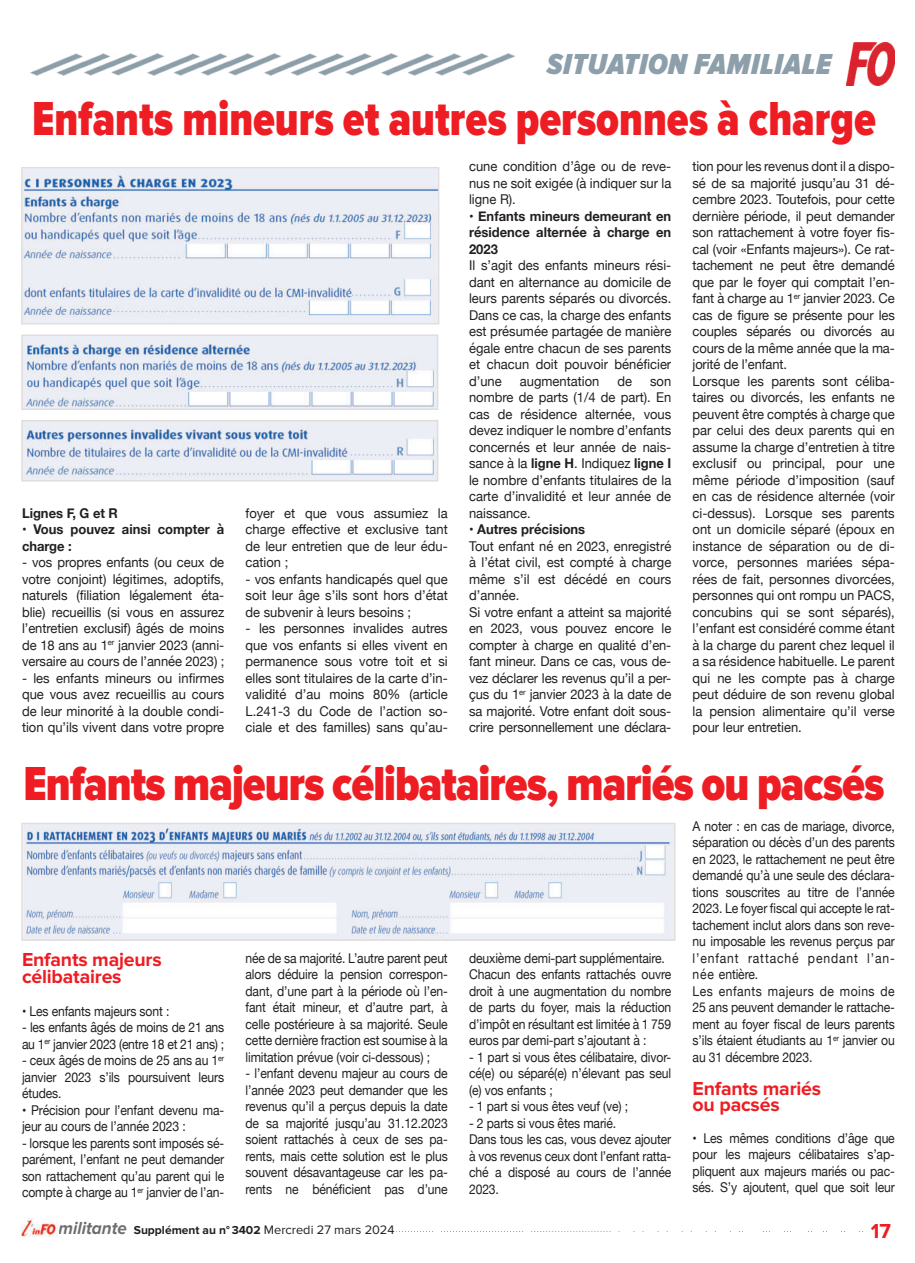
<style>
.page{position:relative;width:915px;height:1263px;background:#fff}
.page>*{position:absolute;margin:0;border:0;box-sizing:border-box;transform-origin:0 0}
.t1{font:900 49.5px "Proxima Nova Cond";letter-spacing:-.02em;color:#ee1d23;scale:.94 1}
.t2{font:900 49.5px "Proxima Nova Cond";color:#ee1d23;scale:.9 1}
.t3{font:italic 900 30px "Proxima Nova Cond";letter-spacing:.015em;color:#8c9faa}
.t4{font:700 21px "Proxima Nova";color:#ee1d23}
.t5{font:700 19.5px/16.5px "Proxima Nova";letter-spacing:-.01em;color:#ee1d23}
.t6{font:13.5px/16.5px "Helvetica Neue";letter-spacing:-.01em;color:#231f20;text-align:justify;scale:.96 1}
.t7{font:13.5px/16.5px "Helvetica Neue";letter-spacing:-.01em;color:#231f20;text-align:justify;scale:.9 1}
.t8{font:700 13.5px/16.5px "Helvetica Neue";color:#231f20;scale:.96 1}
.t9{font:700 12px "Proxima Nova";color:#231f20}
.s1{font-weight:400}
.s2{font-weight:700}
.s3{font-family:"Helvetica Neue";font-weight:400;color:#fff}
.s4{font-style:italic;font-size:18px;color:#6d6e71}
.s5{font-weight:400;font-size:12.75px}
</style>
<div class="page">
<img style="left:846px;top:43px;width:47px;height:42px">
<svg style="left:390px;top:1231px;width:473px;height:1px"></svg>
<img style="left:21px;top:1218px;width:37px;height:19px">
<img style="left:23px;top:169px;width:414px;height:153px">
<div style="left:21px;top:167px;width:418px;height:157px;border:1px solid #e2dddd"></div>
<img style="left:24px;top:337px;width:411px;height:70px">
<div style="left:21px;top:334px;width:417px;height:76px;border:2px solid #e2dddd"></div>
<img style="left:24px;top:423px;width:411px;height:56px">
<div style="left:21px;top:420px;width:417px;height:62px;border:2px solid #e2dddd"></div>
<img style="left:24px;top:826px;width:648px;height:112px">
<div style="left:21px;top:823px;width:654px;height:118px;border:2px solid #e2dddd"></div>
<img style="left:398px;top:54px;width:117px;height:21px">
<img style="left:281px;top:54px;width:117px;height:21px">
<img style="left:30px;top:54px;width:116px;height:21px">
<img style="left:146px;top:54px;width:135px;height:21px">
<h2 class="t3" style="left:546px;top:51px;width:286px">SITUATION FAMILIALE</h2>
<h1 class="t2" style="left:32px;top:98px;width:938px">Enfants mineurs et autres personnes à charge</h1>
<p class="t8" style="left:22px;top:505px;width:101px">Lignes F, G et R</p>
<p class="t8" style="left:22px;top:521px;width:212px"><span class="s1">•</span> Vous pouvez ainsi compter à charge :</p>
<p class="t6" style="left:22px;top:555px;width:212px">- vos propres enfants (ou ceux de votre conjoint) légitimes, adoptifs, naturels (filiation légalement éta&shy;blie) recueillis (si vous en assurez l’entretien exclusif) âgés de moins de 18 ans au 1<sup>er</sup> janvier 2023 (anni&shy;versaire au cours de l’année 2023) ;</p>
<p class="t6" style="left:22px;top:670px;width:212px">- les enfants mineurs ou infirmes que vous avez recueillis au cours de leur minorité à la double condi&shy;tion qu’ils vivent dans votre propre</p>
<p class="t6" style="left:245px;top:505px;width:212px">foyer et que vous assumiez la charge effective et exclusive tant de leur entretien que de leur édu&shy;cation ;</p>
<p class="t6" style="left:245px;top:571px;width:212px">- vos enfants handicapés quel que soit leur âge s’ils sont hors d’état de subvenir à leurs besoins ;</p>
<p class="t6" style="left:245px;top:621px;width:212px">- les personnes invalides autres que vos enfants si elles vivent en permanence sous votre toit et si elles sont titulaires de la carte d’in&shy;validité d’au moins 80% (article L.241-3 du Code de l’action so&shy;ciale et des familles) sans qu’au-</p>
<p class="t6" style="left:469px;top:159px;width:212px">cune condition d’âge ou de reve&shy;nus ne soit exigée (à indiquer sur la ligne R).</p>
<p class="t8" style="left:469px;top:208px;width:212px;text-align:justify"><span class="s1">•</span> Enfants mineurs demeurant en résidence alternée à charge en 2023</p>
<p class="t6" style="left:469px;top:258px;width:212px">Il s’agit des enfants mineurs rési&shy;dant en alternance au domicile de leurs parents séparés ou divorcés.<br>Dans ce cas, la charge des enfants est présumée partagée de manière égale entre chacun de ses parents et chacun doit pouvoir bénéficier d’une</p>
<p class="t6" style="left:519px;top:373px;width:84px">augmentation</p>
<p class="t6" style="left:617px;top:373px;width:17px">de</p>
<p class="t6" style="left:469px;top:373px;width:212px;text-indent:181px">son nombre de parts (1/4 de part). En cas de résidence alternée, vous devez indiquer le nombre d’enfants concernés et leur année de nais&shy;sance à la <span class="s2">ligne H</span>. Indiquez <span class="s2">ligne I </span>le nombre d’enfants titulaires de la carte d’invalidité et leur année de naissance.</p>
<p class="t6" style="left:469px;top:522px;width:212px;text-align:left">• <span class="s2">Autres précisions<br></span>Tout enfant né en 2023, enregistré à l’état civil, est compté à charge même s’il est décédé en cours d’année.<br>Si votre enfant a atteint sa majorité en 2023, vous pouvez encore le compter à charge en qualité d’en&shy;fant mineur. Dans ce cas, vous de&shy;vez déclarer les revenus qu’il a per&shy;çus du 1<sup>er</sup> janvier 2023 à la date de sa majorité. Votre enfant doit sous&shy;crire personnellement une déclara-</p>
<p class="t6" style="left:692px;top:159px;width:212px;text-align:left">tion pour les revenus dont il a dispo&shy;sé de sa majorité jusqu’au 31 dé&shy;cembre 2023. Toutefois, pour cette dernière période, il peut demander son rattachement à votre foyer fis&shy;cal (voir «Enfants majeurs»). Ce rat&shy;tachement ne peut être demandé que par le foyer qui comptait l’en&shy;fant à charge au 1<sup>er</sup> janvier 2023. Ce cas de figure se présente pour les couples séparés ou divorcés au cours de la même année que la ma&shy;jorité de l’enfant.<br>Lorsque les parents sont céliba&shy;taires ou divorcés, les enfants ne peuvent être comptés à charge que par celui des deux parents qui en assume la charge d’entretien à titre exclusif ou principal, pour une même période d’imposition (sauf en cas de résidence alternée (voir ci-dessus). Lorsque ses parents ont un domicile séparé (époux en instance de séparation ou de di&shy;vorce, personnes mariées sépa&shy;rées de fait, personnes divorcées, personnes qui ont rompu un PACS, concubins qui se sont séparés), l’enfant est considéré comme étant à la charge du parent chez lequel il a sa résidence habituelle. Le parent qui ne les compte pas à charge peut déduire de son revenu global la pension alimentaire qu’il verse pour leur entretien.</p>
<h1 class="t1" style="left:24px;top:763px;width:916px">Enfants majeurs célibataires, mariés ou pacsés</h1>
<h3 class="t5" style="left:22px;top:952px;width:141px">Enfants majeurs célibataires</h3>
<p class="t7" style="left:22px;top:1003px;width:165px">• Les enfants majeurs sont :</p>
<p class="t7" style="left:22px;top:1020px;width:226px">- les enfants âgés de moins de 21 ans au 1<sup>er</sup> janvier 2023 (entre 18 et 21 ans) ;</p>
<p class="t7" style="left:22px;top:1053px;width:226px">- ceux âgés de moins de 25 ans au 1<sup>er </sup>janvier 2023 s’ils poursuivent leurs études.</p>
<p class="t7" style="left:22px;top:1102px;width:226px">• Précision pour l’enfant devenu ma&shy;jeur au cours de l’année 2023 :</p>
<p class="t7" style="left:22px;top:1135px;width:226px">- lorsque les parents sont imposés sé&shy;parément, l’enfant ne peut demander son rattachement qu’au parent qui le compte à charge au 1<sup>er</sup> janvier de l’an-</p>
<p class="t7" style="left:245px;top:950px;width:226px">née de sa majorité. L’autre parent peut alors déduire la pension correspon&shy;dant, d’une part à la période où l’en&shy;fant était mineur, et d’autre part, à celle postérieure à sa majorité. Seule cette dernière fraction est soumise à la limitation prévue (voir ci-dessous) ;</p>
<p class="t7" style="left:245px;top:1066px;width:226px">- l’enfant devenu majeur au cours de l’année 2023 peut demander que les revenus qu’il a perçus depuis la date de sa majorité jusqu’au 31.12.2023 soient rattachés à ceux de ses pa&shy;rents, mais cette solution est le plus souvent désavantageuse car les pa&shy;rents ne bénéficient pas d’une</p>
<p class="t7" style="left:469px;top:950px;width:226px;text-align:left">deuxième demi-part supplémentaire.<br>Chacun des enfants rattachés ouvre droit à une augmentation du nombre de parts du foyer, mais la réduction d’impôt en résultant est limitée à 1 759 euros par demi-part s’ajoutant à :</p>
<p class="t7" style="left:469px;top:1049px;width:226px">- 1 part si vous êtes célibataire, divor&shy;cé(e) ou séparé(e) n’élevant pas seul (e) vos enfants ;</p>
<p class="t7" style="left:469px;top:1099px;width:178px">- 1 part si vous êtes veuf (ve) ;</p>
<p class="t7" style="left:469px;top:1115px;width:226px;text-align:left">- 2 parts si vous êtes marié.<br>Dans tous les cas, vous devez ajouter à vos revenus ceux dont l’enfant ratta&shy;ché a disposé au cours de l’année<br>2023.</p>
<p class="t7" style="left:692px;top:818px;width:226px;text-align:left">A noter : en cas de mariage, divorce, séparation ou décès d’un des parents en 2023, le rattachement ne peut être demandé qu’à une seule des déclara&shy;tions souscrites au titre de l’année 2023. Le foyer fiscal qui accepte le rat&shy;tachement inclut alors dans son reve&shy;nu imposable les revenus perçus par l’enfant rattaché pendant l’an&shy;née entière.<br>Les enfants majeurs de moins de 25 ans peuvent demander le rattache&shy;ment au foyer fiscal de leurs parents s’ils étaient étudiants au 1<sup>er</sup> janvier ou au 31 décembre 2023.</p>
<h3 class="t5" style="left:692px;top:1081px;width:130px">Enfants mariés ou pacsés</h3>
<p class="t7" style="left:692px;top:1130px;width:226px">• Les mêmes conditions d’âge que pour les majeurs célibataires s’ap&shy;pliquent aux majeurs mariés ou pac&shy;sés. S’y ajoutent, quel que soit leur</p>
<p class="t9" style="left:56px;top:1225px;width:343px"><span class="s3">l</span><span class="s4">militante</span> Supplément au n° 3402 <span class="s5">Mercredi 27 mars 2024</span><span class="s3">l</span></p>
<h3 class="t4" style="left:870px;top:1222px;width:22px">17</h3>
</div>
